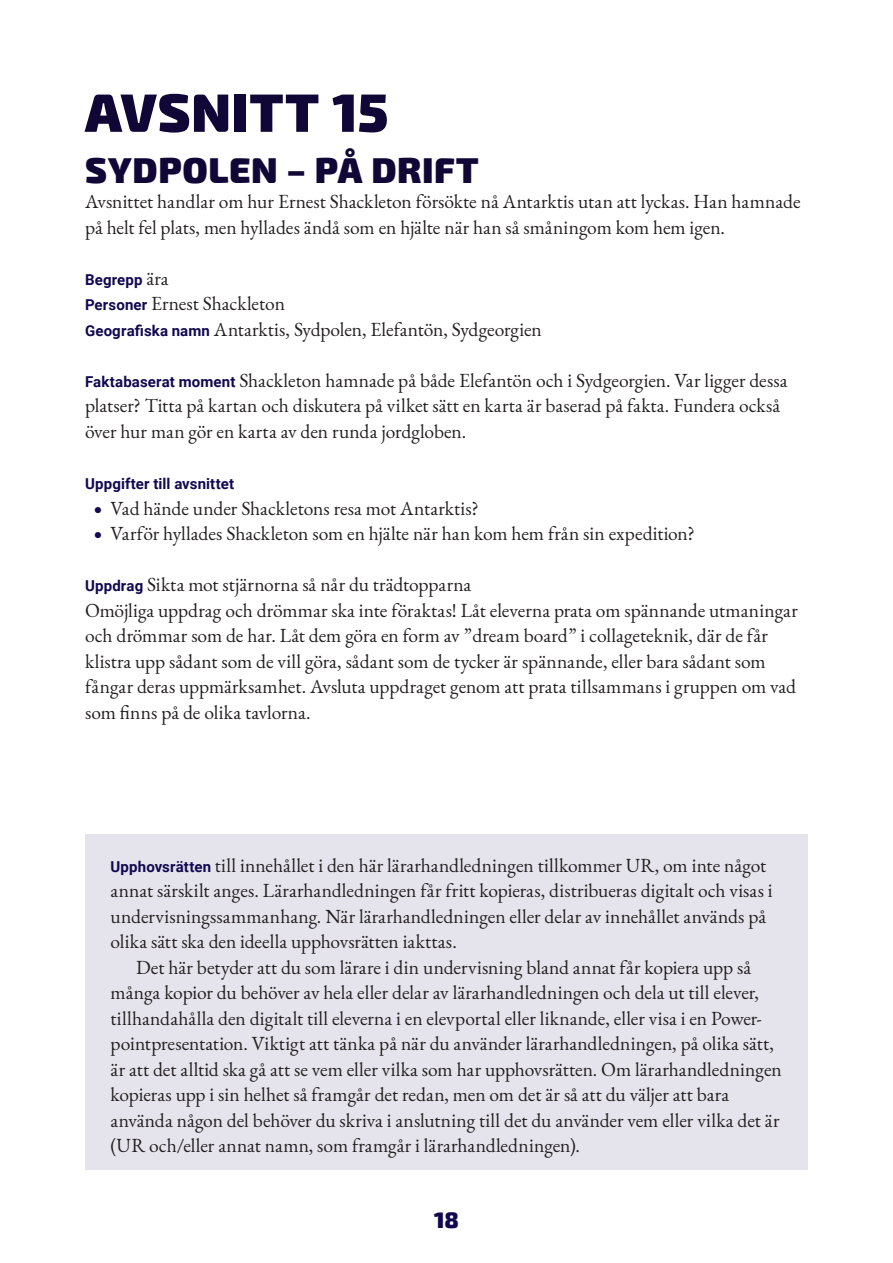
<style>
.page{position:relative;width:893px;height:1263px;background:#fff}
.page>*{position:absolute;margin:0;border:0;box-sizing:border-box;transform-origin:0 0}
.Första_rubrik{font:900 54px "Exo 2";letter-spacing:.01em;color:#110737}
.Stor_rubrik{font:900 36px "Exo 2";letter-spacing:.015em;color:#110737}
.t1{font:900 22.5px "Exo 2";color:#12084f}
.Brödtext_MED_indrag{font:19.5px/25.5px "EB Garamond";color:#231f20}
.Brödtext_med_ingång{font:19.5px/25.5px "EB Garamond";color:#231f20}
.Brödtext_UTAN_indrag{font:19.5px/25.5px "EB Garamond";color:#231f20}
.Brödtext_med_ingång-2{font:700 15px "Roboto";letter-spacing:.01em;color:#12084f}
.s1{font-family:"EB Garamond";font-weight:400;font-size:19.5px;color:#231f20}
.s2{font-family:"Roboto";font-weight:700;font-size:15px;color:#12084f}
.s3{font-family:"Athelas";font-size:15px;color:#12084f}
</style>
<div class="page">
<div style="left:85px;top:834px;width:723px;height:336px;background:#e5e4ec"></div>
<p class="Första_rubrik" style="left:85px;top:80px;width:305px">AVSNITT 15</p>
<p class="Stor_rubrik" style="left:85px;top:148px;width:395px">SYDPOLEN – PÅ DRIFT</p>
<p class="Brödtext_UTAN_indrag" style="left:85px;top:189px;width:717px">Avsnittet handlar om hur Ernest Shackleton försökte nå Antarktis utan att lyckas. Han hamnade på helt fel plats, men hyllades ändå som en hjälte när han så småningom kom hem igen.</p>
<p class="Brödtext_med_ingång-2" style="left:85px;top:269px;width:85px">Begrepp <span class="s1">ära</span></p>
<p class="Brödtext_med_ingång" style="left:85px;top:291px;width:201px"><span class="s2">Personer</span> Ernest Shackleton</p>
<p class="Brödtext_med_ingång" style="left:85px;top:317px;width:458px"><span class="s2">Geografiska namn</span> Antarktis, Sydpolen, Elefantön, Sydgeorgien</p>
<p class="Brödtext_med_ingång" style="left:85px;top:368px;width:704px"><span class="s2">Faktabaserat moment</span> Shackleton hamnade på både Elefantön och i Sydgeorgien. Var ligger dessa platser? Titta på kartan och diskutera på vilket sätt en karta är baserad på fakta. Fundera också över hur man gör en karta av den runda jordgloben.</p>
<p class="Brödtext_med_ingång-2" style="left:85px;top:473px;width:151px">Uppgifter till avsnittet</p>
<p class="Brödtext_MED_indrag" style="left:94px;top:495px;width:387px"><span class="s3">○</span> Vad hände under Shackletons resa mot Antarktis?</p>
<p class="Brödtext_MED_indrag" style="left:94px;top:521px;width:603px"><span class="s3">○</span> Varför hyllades Shackleton som en hjälte när han kom hem från sin expedition?</p>
<p class="Brödtext_med_ingång" style="left:85px;top:572px;width:388px"><span class="s2">Uppdrag</span> Sikta mot stjärnorna så når du trädtopparna</p>
<p class="Brödtext_UTAN_indrag" style="left:85px;top:597px;width:714px">Omöjliga uppdrag och drömmar ska inte föraktas! Låt eleverna prata om spännande utmaningar och drömmar som de har. Låt dem göra en form av ”dream board” i collageteknik, där de får klistra upp sådant som de vill göra, sådant som de tycker är spännande, eller bara sådant som fångar deras uppmärksamhet. Avsluta uppdraget genom att prata tillsammans i gruppen om vad som finns på de olika tavlorna.</p>
<p class="Brödtext_med_ingång" style="left:111px;top:852px;width:664px"><span class="s2">Upphovsrätten</span> till innehållet i den här lärarhandledningen tillkommer UR, om inte något annat särskilt anges. Lärarhandledningen får fritt kopieras, distribueras digitalt och visas i undervisningssammanhang. När lärarhandledningen eller delar av innehållet används på olika sätt ska den ideella upphovsrätten iakttas.</p>
<p class="Brödtext_MED_indrag" style="left:111px;top:955px;width:673px;text-indent:26px">Det här betyder att du som lärare i din undervisning bland annat får kopiera upp så många kopior du behöver av hela eller delar av lärarhandledningen och dela ut till elever, tillhandahålla den digitalt till eleverna i en elevportal eller liknande, eller visa i en Power&shy;pointpresentation. Viktigt att tänka på när du använder lärarhandledningen, på olika sätt, är att det alltid ska gå att se vem eller vilka som har upphovsrätten. Om lärarhandledningen kopieras upp i sin helhet så framgår det redan, men om det är så att du väljer att bara använda någon del behöver du skriva i anslutning till det du använder vem eller vilka det är (UR och/eller annat namn, som framgår i lärarhandledningen).</p>
<p class="t1" style="left:434px;top:1206px;width:26px">18</p>
</div>
